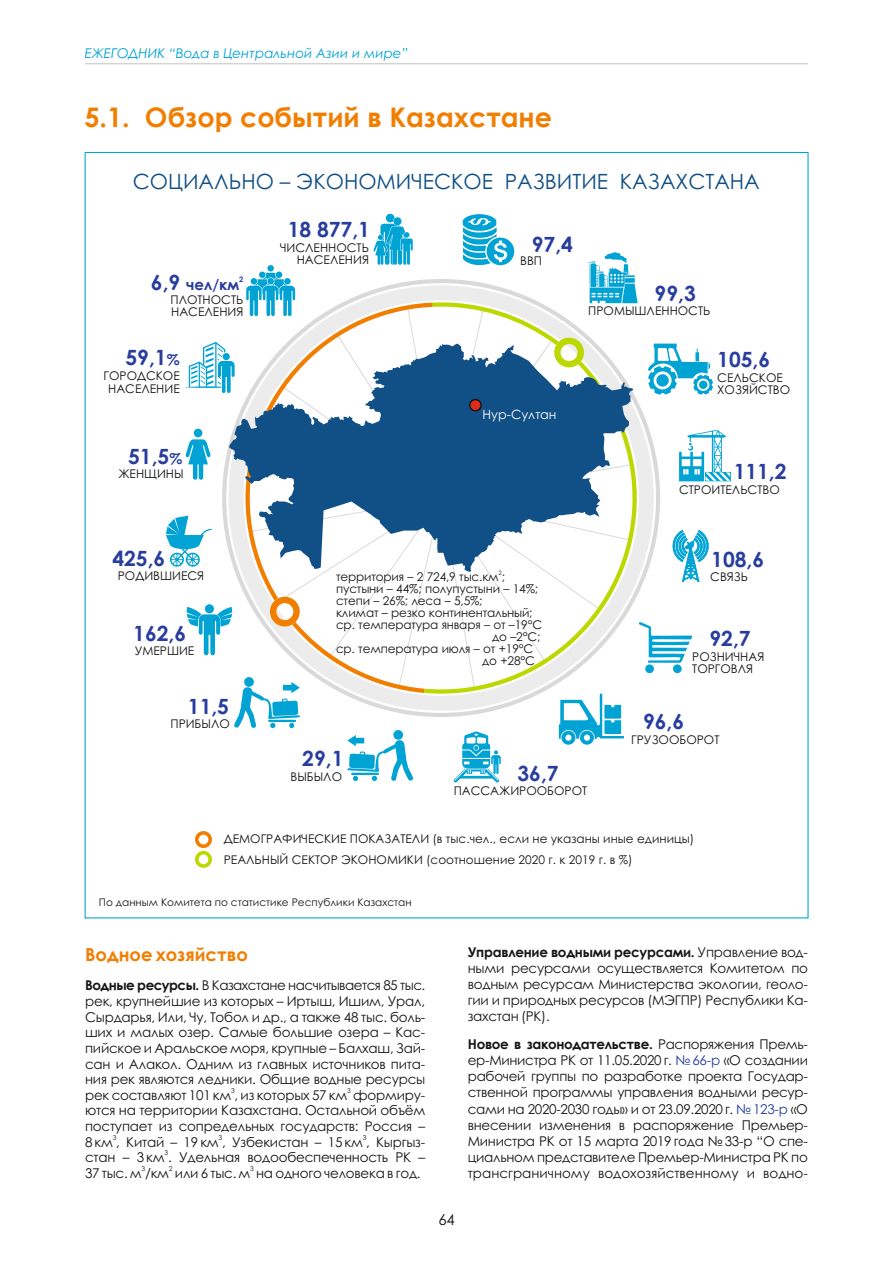
<style>
.page{position:relative;width:893px;height:1263px;background:#fff}
.page>*{position:absolute;margin:0;border:0;box-sizing:border-box;transform-origin:0 0}
.t1{font:700 27px "Century Gothic";color:#f27e00}
.t2{font:700 21px "Century Gothic";color:#283d9e}
.t3{font:21px "Century Gothic";color:#115086}
.t4{font:700 18px "Century Gothic";color:#f27e00}
.t5{font:700 15px "Century Gothic";color:#283d9e}
.t6{font:15px "Century Gothic";color:#151616}
.t7{font:13.5px/16px "Century Gothic";letter-spacing:-.015em;color:#151616;text-align:justify}
.t8{font:italic 13.5px "Century Gothic";color:#00a3d4}
.t9{font:12.75px "Century Gothic";color:#fff}
.t10{font:12px/12.1px "Century Gothic";color:#151616}
.t11{font:10.5px "Century Gothic";color:#151616}
.t12{font:700 7.5px "Century Gothic";color:#283d9e}
.t13{font:6.75px "Century Gothic";color:#151616}
.t14{font:6px "Century Gothic";color:#151616}
.s1{font-size:21px}
.s2{font-size:15px}
.s3{font-weight:700}
.s4{color:#263f9f}
</style>
<div class="page">
<hr style="left:85px;top:63px;width:723px;height:1px;background:#c5c5c5">
<svg style="left:195px;top:831px;width:17px;height:37px"></svg>
<svg style="left:166px;top:214px;width:565px;height:568px"></svg>
<svg style="left:229px;top:344px;width:404px;height:228px;fill:#115086"></svg>
<svg style="left:469px;top:399px;width:13px;height:13px"></svg>
<p class="t8" style="left:85px;top:48px;width:325px">ЕЖЕГОДНИК “Вода в Центральной Азии и мире”</p>
<h1 class="t1" style="left:85px;top:97px;width:469px">5.1. Обзор событий в Казахстане</h1>
<h2 class="t3" style="left:133px;top:173px;width:628px">СОЦИАЛЬНО – ЭКОНОМИЧЕСКОЕ РАЗВИТИЕ КАЗАХСТАНА</h2>
<p class="t5" style="left:151px;top:273px;width:90px"><span class="s1">6,9</span> чел/км</p>
<p class="t12" style="left:239px;top:274px;width:6px">2</p>
<p class="t10" style="left:170px;top:294px;width:74px">ПЛОТНОСТЬ<br>НАСЕЛЕНИЯ</p>
<h2 class="t2" style="left:126px;top:342px;width:56px">59,1<span class="s2">%</span></h2>
<p class="t10" style="left:104px;top:371px;width:78px;text-align:center">ГОРОДСКОЕ<br>НАСЕЛЕНИЕ</p>
<h2 class="t2" style="left:128px;top:441px;width:56px">51,5<span class="s2">%</span></h2>
<p class="t10" style="left:118px;top:469px;width:67px">ЖЕНЩИНЫ</p>
<h2 class="t2" style="left:112px;top:542px;width:54px">425,6</h2>
<p class="t10" style="left:118px;top:570px;width:88px">РОДИВШИЕСЯ</p>
<h2 class="t2" style="left:133px;top:617px;width:54px">162,6</h2>
<p class="t10" style="left:135px;top:646px;width:61px">УМЕРШИЕ</p>
<h2 class="t2" style="left:188px;top:691px;width:43px">11,5</h2>
<p class="t10" style="left:170px;top:718px;width:61px">ПРИБЫЛО</p>
<h2 class="t2" style="left:288px;top:214px;width:84px">18 877,1</h2>
<p class="t10" style="left:280px;top:243px;width:90px;text-align:right">ЧИСЛЕННОСТЬ<br>НАСЕЛЕНИЯ</p>
<h2 class="t2" style="left:532px;top:228px;width:43px">97,4</h2>
<p class="t10" style="left:520px;top:256px;width:23px">ВВП</p>
<p class="t9" style="left:483px;top:409px;width:75px">Нур-Султан</p>
<h2 class="t2" style="left:655px;top:277px;width:43px">99,3</h2>
<p class="t10" style="left:588px;top:306px;width:124px">ПРОМЫШЛЕННОСТЬ</p>
<h2 class="t2" style="left:717px;top:344px;width:54px">105,6</h2>
<p class="t10" style="left:717px;top:373px;width:74px">СЕЛЬСКОЕ<br>ХОЗЯЙСТВО</p>
<h2 class="t2" style="left:734px;top:455px;width:54px">111,2</h2>
<p class="t10" style="left:679px;top:484px;width:102px">СТРОИТЕЛЬСТВО</p>
<p class="t14" style="left:499px;top:570px;width:5px">2</p>
<p class="t10" style="left:336px;top:571px;width:171px">территория – 2 724,9 тыс.км ;</p>
<p class="t10" style="left:336px;top:583px;width:204px">пустыни – 44%; полупустыни – 14%;</p>
<p class="t10" style="left:336px;top:595px;width:148px">степи – 26%; леса – 5,5%;</p>
<p class="t10" style="left:336px;top:607px;width:198px">климат – резко континентальный;</p>
<p class="t10" style="left:336px;top:619px;width:208px">ср. температура января – от –19°С</p>
<p class="t10" style="left:492px;top:631px;width:50px">до –2°С;</p>
<p class="t10" style="left:336px;top:643px;width:199px">ср. температура июля – от +19°С</p>
<p class="t10" style="left:482px;top:655px;width:54px">до +28°С</p>
<h2 class="t2" style="left:302px;top:743px;width:43px">29,1</h2>
<p class="t10" style="left:290px;top:771px;width:53px">ВЫБЫЛО</p>
<h2 class="t2" style="left:517px;top:758px;width:43px">36,7</h2>
<h2 class="t2" style="left:711px;top:544px;width:54px">108,6</h2>
<p class="t10" style="left:710px;top:572px;width:39px">СВЯЗЬ</p>
<h2 class="t2" style="left:709px;top:622px;width:43px">92,7</h2>
<p class="t10" style="left:692px;top:651px;width:74px">РОЗНИЧНАЯ<br>ТОРГОВЛЯ</p>
<h2 class="t2" style="left:643px;top:705px;width:43px">96,6</h2>
<p class="t10" style="left:631px;top:735px;width:90px">ГРУЗООБОРОТ</p>
<p class="t10" style="left:454px;top:786px;width:135px">ПАССАЖИРООБОРОТ</p>
<p class="t10" style="left:224px;top:829px;width:472px;line-height:20.9px">ДЕМОГРАФИЧЕСКИЕ ПОКАЗАТЕЛИ (в тыс.чел., если не указаны иные единицы)<br>РЕАЛЬНЫЙ СЕКТОР ЭКОНОМИКИ (соотношение 2020 г. к 2019 г. в %)</p>
<p class="t11" style="left:99px;top:898px;width:314px">По данным Комитета по статистике Республики Казахстан</p>
<h3 class="t4" style="left:85px;top:941px;width:164px">Водное хозяйство</h3>
<p class="t7" style="left:85px;top:978px;width:342px"><span class="s3">Водные ресурсы.</span> В Казахстане насчитывается 85 тыс. рек, крупнейшие из которых – Иртыш, Ишим, Урал, Сырдарья, Или, Чу, Тобол и др., а также 48 тыс. боль&shy;ших и малых озер. Самые большие озера – Кас&shy;пийское и Аральское моря, крупные – Балхаш, Зай&shy;сан и Алакол. Одним из главных источников пита&shy;ния рек являются ледники. Общие водные ресурсы</p>
<p class="t13" style="left:231px;top:1088px;width:5px">3</p>
<p class="t13" style="left:347px;top:1088px;width:5px">3</p>
<p class="t7" style="left:85px;top:1088px;width:342px;line-height:15.6px">рек составляют 101 км , из которых 57 км формиру&shy;ются на территории Казахстана. Остальной объём поступает из сопредельных государств: Россия –</p>
<p class="t13" style="left:113px;top:1135px;width:5px">3</p>
<p class="t13" style="left:219px;top:1135px;width:5px">3</p>
<p class="t13" style="left:363px;top:1135px;width:5px">3</p>
<p class="t7" style="left:85px;top:1135px;width:342px">8 км , Китай – 19 км , Узбекистан – 15 км , Кыргыз-</p>
<p class="t13" style="left:165px;top:1150px;width:5px">3</p>
<p class="t7" style="left:85px;top:1150px;width:342px">стан – 3 км . Удельная водообеспеченность РК –</p>
<p class="t13" style="left:142px;top:1166px;width:5px">3</p>
<p class="t13" style="left:169px;top:1166px;width:5px">2</p>
<p class="t13" style="left:250px;top:1166px;width:5px">3</p>
<p class="t7" style="left:85px;top:1166px;width:337px">37 тыс. м /км или 6 тыс. м на одного человека в год.</p>
<p class="t6" style="left:438px;top:1213px;width:18px">64</p>
<p class="t7" style="left:468px;top:945px;width:342px"><span class="s3">Управление водными ресурсами.</span> Управление вод&shy;ными ресурсами осуществляется Комитетом по водным ресурсам Министерства экологии, геоло&shy;гии и природных ресурсов (МЭГПР) Республики Ка&shy;захстан (РК).</p>
<p class="t7" style="left:468px;top:1037px;width:342px"><span class="s3">Новое в законодательстве.</span> Распоряжения Премь&shy;ер-Министра РК от 11.05.2020 г. <span class="s4">№ 66-р</span> «О создании рабочей группы по разработке проекта Государ&shy;ственной программы управления водными ресур&shy;сами на 2020-2030 годы» и от 23.09.2020 г. <span class="s4">№ 123-р</span> «О внесении изменения в распоряжение Премьер-Министра РК от 15 марта 2019 года № 33-р О спе-</p>
<p class="t7" style="left:468px;top:1134px;width:342px;text-align:left;text-indent:289px">“ циальном представителе Премьер-Министра РК по трансграничному водохозяйственному и водно-</p>
</div>
